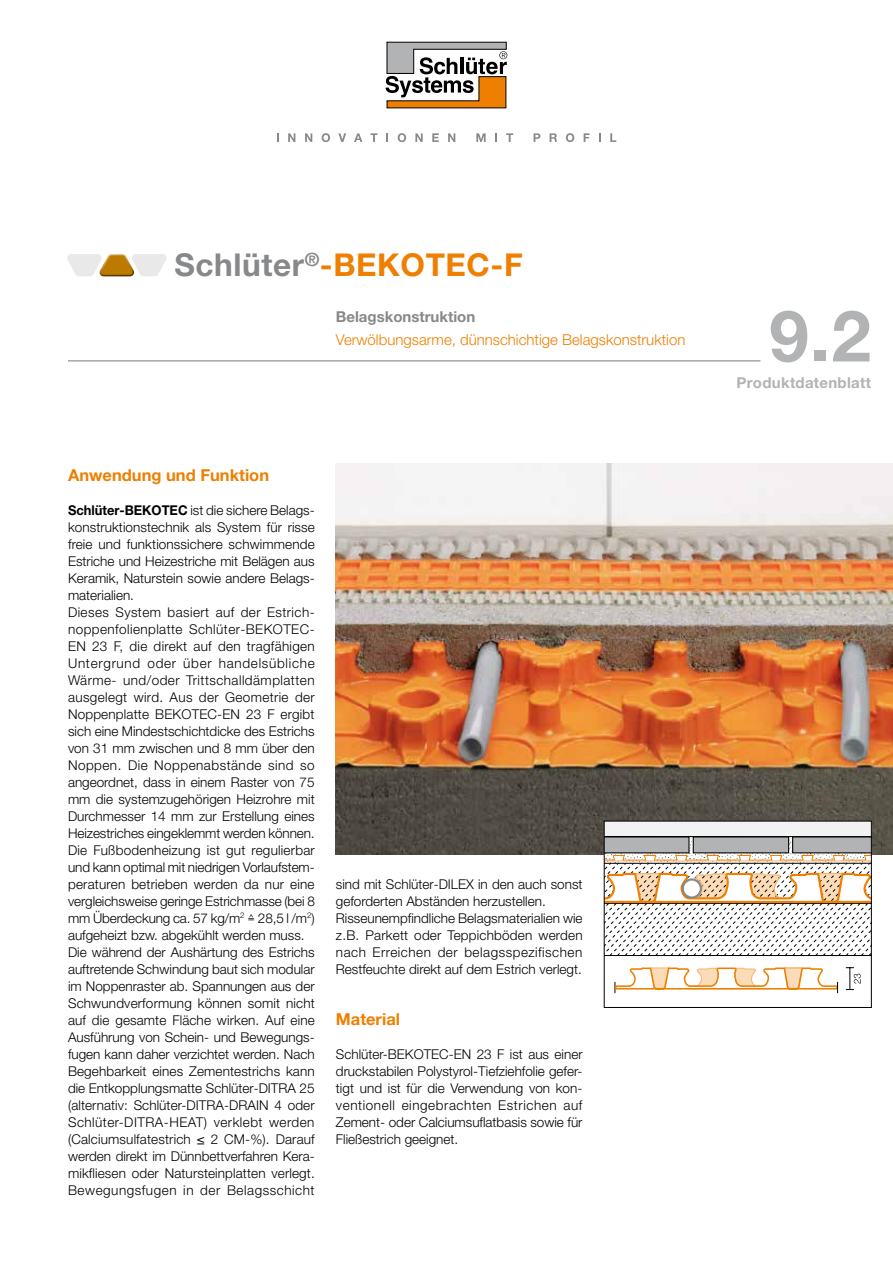
<style>
.page{position:relative;width:893px;height:1263px;background:#fff}
.page>*{position:absolute;margin:0;border:0;box-sizing:border-box;transform-origin:0 0}
.Datenblatt_Nr{font:700 71.25px "Helvetica Neue LT Pro";color:#b1b3b4}
.Titel{font:700 31.5px "Helvetica Neue LT Pro";letter-spacing:.02em;color:#ee7f00}
.Überschrift{font:700 16.5px "Helvetica Neue LT Pro";color:#ee7f00}
.Untertitel_2{font:300 15px "Helvetica Neue LT Pro";color:#ee7f00}
.Untertitel_1{font:700 15px "Helvetica Neue LT Pro";color:#87888a}
.Datenblatt_Sprachen{font:700 15px "Helvetica Neue LT Pro";letter-spacing:.02em;color:#b1b3b4}
.Fließtext{font:300 13.5px/17px "Helvetica Neue LT Pro";color:#000;text-align:justify}
.s1{color:#87888a}
.s2{font-weight:700}
</style>
<div class="page">
<img style="left:336px;top:463px;width:557px;height:392px">
<svg style="left:606px;top:823px;width:264px;height:171px"></svg>
<div style="left:604px;top:821px;width:268px;height:187px;border:1px solid #000"></div>
<svg style="left:386px;top:42px;width:121px;height:66px"></svg>
<svg style="left:288px;top:133px;width:7px;height:9px"></svg>
<svg style="left:305px;top:133px;width:7px;height:9px"></svg>
<svg style="left:322px;top:133px;width:8px;height:9px"></svg>
<svg style="left:338px;top:133px;width:8px;height:9px"></svg>
<svg style="left:354px;top:133px;width:8px;height:9px"></svg>
<svg style="left:370px;top:133px;width:7px;height:9px"></svg>
<svg style="left:386px;top:133px;width:2px;height:9px"></svg>
<svg style="left:398px;top:133px;width:8px;height:9px"></svg>
<svg style="left:415px;top:133px;width:8px;height:9px"></svg>
<svg style="left:432px;top:133px;width:7px;height:9px"></svg>
<svg style="left:448px;top:133px;width:7px;height:9px"></svg>
<svg style="left:476px;top:133px;width:10px;height:9px"></svg>
<svg style="left:495px;top:133px;width:2px;height:9px"></svg>
<svg style="left:506px;top:133px;width:7px;height:9px"></svg>
<svg style="left:534px;top:133px;width:6px;height:9px"></svg>
<svg style="left:550px;top:133px;width:7px;height:9px"></svg>
<svg style="left:566px;top:133px;width:8px;height:9px"></svg>
<svg style="left:584px;top:133px;width:6px;height:9px"></svg>
<svg style="left:599px;top:133px;width:2px;height:9px"></svg>
<svg style="left:610px;top:133px;width:6px;height:9px"></svg>
<hr style="left:68px;top:360px;width:692px;height:1px;background:#87888a">
<svg style="left:67px;top:254px;width:99px;height:22px"></svg>
<p class="Titel" style="left:174px;top:246px;width:350px"><span class="s1">Schlüter</span><sup>®</sup>-BEKOTEC-F</p>
<p class="Untertitel_1" style="left:336px;top:307px;width:141px">Belagskonstruktion</p>
<p class="Untertitel_2" style="left:336px;top:330px;width:351px">Verwölbungsarme, dünnschichtige Belagskonstruktion</p>
<p class="Überschrift" style="left:68px;top:464px;width:203px">Anwendung und Funktion</p>
<p class="Fließtext" style="left:68px;top:501px;width:248px"><span class="s2">Schlüter-BEKOTEC</span> ist die sichere Belags&shy;konstruktionstechnik als System für risse freie und funktionssichere schwimmende Estriche und Heizestriche mit Belägen aus Keramik, Naturstein sowie andere Belags&shy;materialien.</p>
<p class="Fließtext" style="left:68px;top:603px;width:248px">Dieses System basiert auf der Estrich&shy;noppenfolienplatte Schlüter-BEKOTEC-EN 23 F, die direkt auf den tragfähigen Untergrund oder über handelsübliche Wärme- und/oder Trittschalldämplatten ausgelegt wird. Aus der Geometrie der Noppenplatte BEKOTEC-EN 23 F ergibt sich eine Mindestschichtdicke des Estrichs von 31 mm zwischen und 8 mm über den Noppen. Die Noppenabstände sind so angeordnet, dass in einem Raster von 75 mm die systemzugehörigen Heizrohre mit Durchmesser 14 mm zur Erstellung eines Heizestriches eingeklemmt werden können.</p>
<p class="Fließtext" style="left:68px;top:841px;width:248px">Die Fußbodenheizung ist gut regulierbar und kann optimal mit niedrigen Vorlaufstem&shy;peraturen betrieben werden da nur eine vergleichsweise geringe Estrichmasse (bei 8 mm Überdeckung ca. 57 kg/m<sup>2</sup> ≙ 28,5 l /m<sup>2</sup>) aufgeheizt bzw. abgekühlt werden muss.</p>
<p class="Fließtext" style="left:68px;top:943px;width:248px">Die während der Aushärtung des Estrichs auftretende Schwindung baut sich modular im Noppenraster ab. Spannungen aus der Schwundverformung können somit nicht auf die gesamte Fläche wirken. Auf eine Ausführung von Schein- und Bewegungs&shy;fugen kann daher verzichtet werden. Nach Begehbarkeit eines Zementestrichs kann die Entkopplungsmatte Schlüter-DITRA 25 (alternativ: Schlüter-DITRA-DRAIN 4 oder Schlüter-DITRA-HEAT) verklebt werden (Calciumsulfatestrich ≤ 2 CM-%). Darauf werden direkt im Dünnbettverfahren Kera&shy;mikfliesen oder Natursteinplatten verlegt.<br>Bewegungsfugen in der Belagsschicht</p>
<p class="Fließtext" style="left:336px;top:875px;width:248px">sind mit Schlüter-DILEX in den auch sonst geforderten Abständen herzustellen.</p>
<p class="Fließtext" style="left:336px;top:909px;width:248px">Risseunempfindliche Belagsmaterialien wie z.B. Parkett oder Teppichböden werden nach Erreichen der belagsspezifischen Restfeuchte direkt auf dem Estrich verlegt.</p>
<p class="Überschrift" style="left:336px;top:1009px;width:66px">Material</p>
<p class="Fließtext" style="left:336px;top:1045px;width:248px">Schlüter-BEKOTEC-EN 23 F ist aus einer druckstabilen Polystyrol-Tiefziehfolie gefer&shy;tigt und ist für die Verwendung von kon&shy;ventionell eingebrachten Estrichen auf Zement- oder Calciumsuflatbasis sowie für Fließestrich geeignet.</p>
<p class="Datenblatt_Nr" style="left:769px;top:292px;width:103px">9.2</p>
<p class="Datenblatt_Sprachen" style="left:736px;top:373px;width:136px">Produktdatenblatt</p>
</div>
